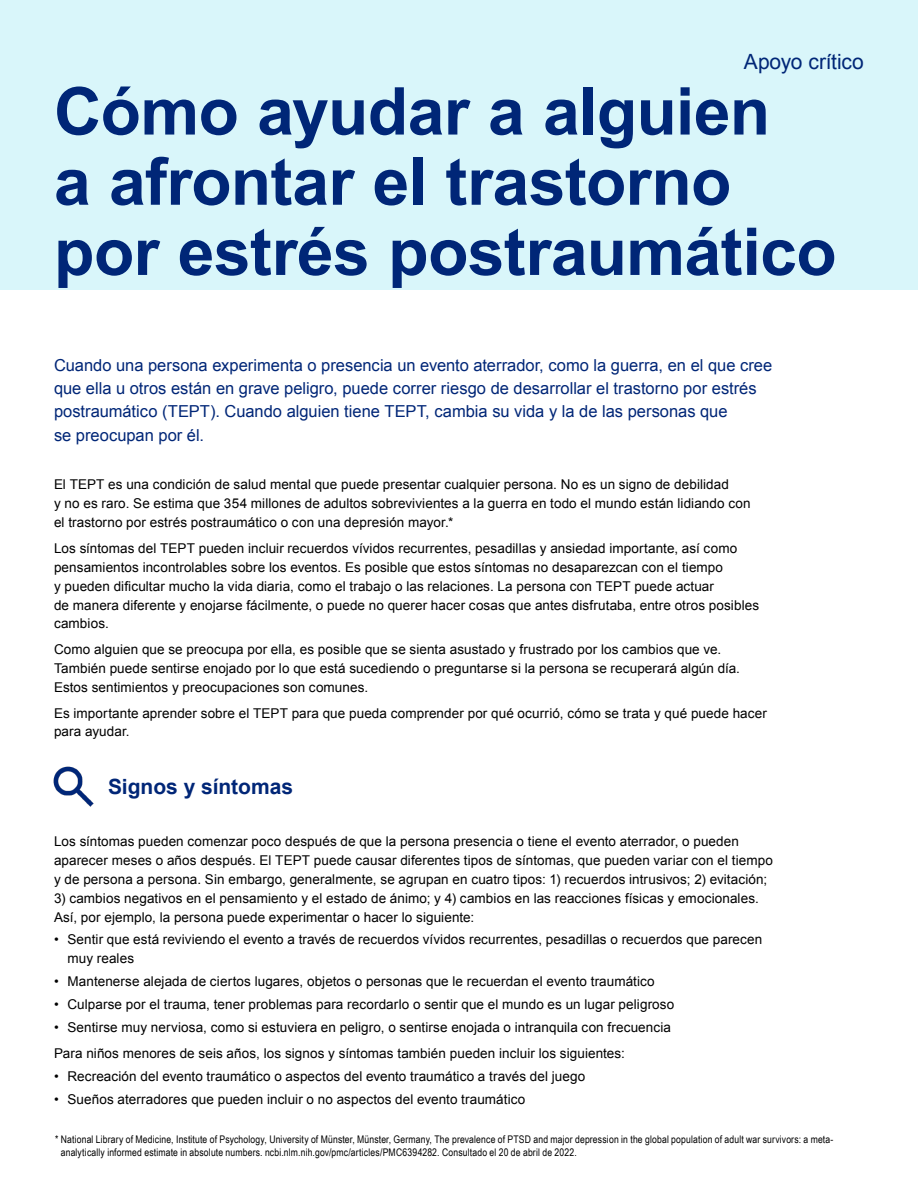
<style>
.page{position:relative;width:918px;height:1188px;background:#fff}
.page>*{position:absolute;margin:0;border:0;box-sizing:border-box;transform-origin:0 0}
.Headline{font:700 66px/70.2px "Arial";letter-spacing:-.01em;color:#002677}
.Subhead{font:700 21px "Arial";color:#002677}
.Product_label_-_Right_aligned{font:21px "Arial";letter-spacing:-.005em;color:#002677}
.Intro{font:16.5px/23.1px "Arial";color:#002677}
.Intro-2{font:13.5px/18.9px "Arial";letter-spacing:.005em;color:#000}
.Body{font:13.5px/18.9px "Arial";letter-spacing:.005em;color:#000}
.Body-2{font:10.5px/12.6px "Arial Narrow";letter-spacing:.015em;color:#000}
</style>
<div class="page">
<div style="left:0;top:0;width:918px;height:289px;background:#d9f6fa"></div>
<img style="left:53px;top:766px;width:41px;height:41px">
<p class="Product_label_-_Right_aligned" style="left:744px;top:48px;width:122px">Apoyo crítico</p>
<p class="Headline" style="left:54px;top:79px;width:784px">Cómo ayudar a alguien<br>a afrontar el trastorno por estrés postraumático</p>
<p class="Intro" style="left:54px;top:354px;width:720px">Cuando una persona experimenta o presencia un evento aterrador, como la guerra, en el que cree que ella u otros están en grave peligro, puede correr riesgo de desarrollar el trastorno por estrés postraumático (TEPT). Cuando alguien tiene TEPT, cambia su vida y la de las personas que<br>se preocupan por él.</p>
<p class="Intro-2" style="left:54px;top:475px;width:698px">El TEPT es una condición de salud mental que puede presentar cualquier persona. No es un signo de debilidad<br>y no es raro. Se estima que 354 millones de adultos sobrevivientes a la guerra en todo el mundo están lidiando con el trastorno por estrés postraumático o con una depresión mayor.*</p>
<p class="Intro-2" style="left:54px;top:539px;width:707px">Los síntomas del TEPT pueden incluir recuerdos vívidos recurrentes, pesadillas y ansiedad importante, así como pensamientos incontrolables sobre los eventos. Es posible que estos síntomas no desaparezcan con el tiempo<br>y pueden dificultar mucho la vida diaria, como el trabajo o las relaciones. La persona con TEPT puede actuar<br>de manera diferente y enojarse fácilmente, o puede no querer hacer cosas que antes disfrutaba, entre otros posibles cambios.</p>
<p class="Intro-2" style="left:54px;top:640px;width:688px">Como alguien que se preocupa por ella, es posible que se sienta asustado y frustrado por los cambios que ve.<br>También puede sentirse enojado por lo que está sucediendo o preguntarse si la persona se recuperará algún día.<br>Estos sentimientos y preocupaciones son comunes.</p>
<p class="Intro-2" style="left:54px;top:704px;width:714px">Es importante aprender sobre el TEPT para que pueda comprender por qué ocurrió, cómo se trata y qué puede hacer para ayudar.</p>
<p class="Subhead" style="left:108px;top:773px;width:187px">Signos y síntomas</p>
<p class="Body" style="left:54px;top:832px;width:721px">Los síntomas pueden comenzar poco después de que la persona presencia o tiene el evento aterrador, o pueden aparecer meses o años después. El TEPT puede causar diferentes tipos de síntomas, que pueden variar con el tiempo y de persona a persona. Sin embargo, generalmente, se agrupan en cuatro tipos: 1) recuerdos intrusivos; 2) evitación;</p>
<p class="Body" style="left:54px;top:889px;width:706px">3) cambios negativos en el pensamiento y el estado de ánimo; y 4) cambios en las reacciones físicas y emocionales.<br>Así, por ejemplo, la persona puede experimentar o hacer lo siguiente:</p>
<p class="Intro-2" style="left:68px;top:930px;width:696px;text-indent:-14px">• Sentir que está reviviendo el evento a través de recuerdos vívidos recurrentes, pesadillas o recuerdos que parecen muy reales</p>
<p class="Intro-2" style="left:54px;top:972px;width:602px">• Mantenerse alejada de ciertos lugares, objetos o personas que le recuerdan el evento traumático</p>
<p class="Intro-2" style="left:54px;top:995px;width:622px">• Culparse por el trauma, tener problemas para recordarlo o sentir que el mundo es un lugar peligroso</p>
<p class="Intro-2" style="left:54px;top:1018px;width:619px">• Sentirse muy nerviosa, como si estuviera en peligro, o sentirse enojada o intranquila con frecuencia</p>
<p class="Body" style="left:54px;top:1044px;width:572px">Para niños menores de seis años, los signos y síntomas también pueden incluir los siguientes:</p>
<p class="Intro-2" style="left:54px;top:1067px;width:533px">• Recreación del evento traumático o aspectos del evento traumático a través del juego</p>
<p class="Intro-2" style="left:54px;top:1090px;width:473px">• Sueños aterradores que pueden incluir o no aspectos del evento traumático</p>
<p class="Body-2" style="left:61px;top:1133px;width:774px;text-indent:-6px">* National Library of Medicine, Institute of Psychology, University of Münster, Münster, Germany, The prevalence of PTSD and major depression in the global population of adult war survivors: a meta&shy;analytically informed estimate in absolute numbers. ncbi.nlm.nih.gov/pmc/articles/PMC6394282. Consultado el 20 de abril de 2022.</p>
</div>
